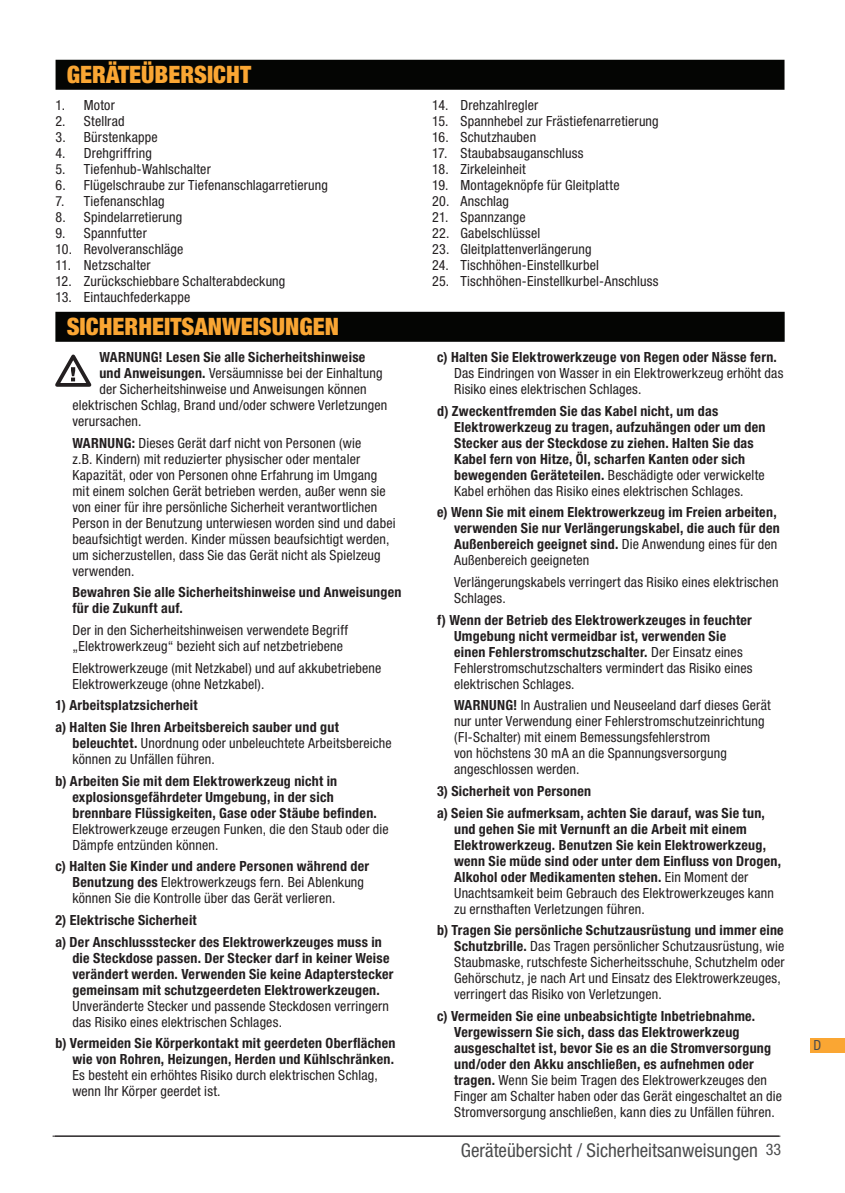
<style>
.page{position:relative;width:845px;height:1193px;background:#fff}
.page>*{position:absolute;margin:0;border:0;box-sizing:border-box;transform-origin:0 0}
.Triton_Yellow_Head{font:900 condensed 24px "Helvetica Neue LT Std";color:#faa633}
.t1{font:condensed 19px "Helvetica Neue LT Std";color:#4b4c4d}
.t2{font:condensed 16px "Helvetica Neue LT Std";color:#4b4c4d}
.Triton_BC_with_Ind{font:condensed 14px/16px "Helvetica Neue LT Std";letter-spacing:.01em;color:#231f20}
.Triton_BC_with_Ind-2{font:700 condensed 14px/16px "Helvetica Neue LT Std";letter-spacing:.02em;color:#231f20}
.t3{font:condensed 14px "Helvetica Neue LT Std";color:#4b4c4d}
.s1{font-weight:700}
.s2{font-weight:400}
</style>
<div class="page">
<hr style="left:53px;top:1136px;width:725px;height:1px;background:#231f20">
<hr style="left:55px;top:1136px;width:725px;height:1px;background:#231f20">
<div style="left:809px;top:1039px;width:35px;height:14px;background:#faa633"></div>
<div style="left:56px;top:60px;width:728px;height:30px;background:#040503"></div>
<div style="left:55px;top:312px;width:729px;height:30px;background:#040503"></div>
<svg style="left:55px;top:354px;width:36px;height:33px"></svg>
<p class="Triton_Yellow_Head" style="left:67px;top:60px;width:186px">GERÄTEÜBERSICHT</p>
<p class="Triton_BC_with_Ind" style="left:55px;top:97px;width:61px">1. Motor</p>
<p class="Triton_BC_with_Ind" style="left:55px;top:113px;width:71px">2. Stellrad</p>
<p class="Triton_BC_with_Ind" style="left:55px;top:129px;width:104px">3. Bürstenkappe</p>
<p class="Triton_BC_with_Ind" style="left:55px;top:145px;width:98px">4. Drehgriffring</p>
<p class="Triton_BC_with_Ind" style="left:55px;top:161px;width:157px">5. Tiefenhub-Wahlschalter</p>
<p class="Triton_BC_with_Ind" style="left:55px;top:177px;width:274px">6. Flügelschraube zur Tiefenanschlagarretierung</p>
<p class="Triton_BC_with_Ind" style="left:55px;top:193px;width:110px">7. Tiefenanschlag</p>
<p class="Triton_BC_with_Ind" style="left:55px;top:209px;width:128px">8. Spindelarretierung</p>
<p class="Triton_BC_with_Ind" style="left:55px;top:225px;width:93px">9. Spannfutter</p>
<p class="Triton_BC_with_Ind" style="left:55px;top:241px;width:129px">10. Revolveranschläge</p>
<p class="Triton_BC_with_Ind" style="left:55px;top:257px;width:97px">11. Netzschalter</p>
<p class="Triton_BC_with_Ind" style="left:55px;top:273px;width:231px">12. Zurückschiebbare Schalterabdeckung</p>
<p class="Triton_BC_with_Ind" style="left:55px;top:289px;width:136px">13. Eintauchfederkappe</p>
<p class="Triton_Yellow_Head" style="left:67px;top:312px;width:274px">SICHERHEITSANWEISUNGEN</p>
<p class="Triton_BC_with_Ind-2" style="left:99px;top:349px;width:267px">WARNUNG! Lesen Sie alle Sicherheitshinweise</p>
<p class="Triton_BC_with_Ind" style="left:99px;top:365px;width:284px"><span class="s1">und Anweisungen.</span> Versäumnisse bei der Einhaltung</p>
<p class="Triton_BC_with_Ind" style="left:99px;top:381px;width:268px">der Sicherheitshinweise und Anweisungen können</p>
<p class="Triton_BC_with_Ind" style="left:72px;top:397px;width:316px">elektrischen Schlag, Brand und/oder schwere Verletzungen</p>
<p class="Triton_BC_with_Ind" style="left:72px;top:413px;width:71px">verursachen.</p>
<p class="Triton_BC_with_Ind" style="left:72px;top:434px;width:324px"><span class="s1">WARNUNG:</span> Dieses Gerät darf nicht von Personen (wie<br>z.B. Kindern) mit reduzierter physischer oder mentaler Kapazität, oder von Personen ohne Erfahrung im Umgang mit einem solchen Gerät betrieben werden, außer wenn sie von einer für ihre persönliche Sicherheit verantwortlichen Person in der Benutzung unterwiesen worden sind und dabei beaufsichtigt werden. Kinder müssen beaufsichtigt werden, um sicherzustellen, dass Sie das Gerät nicht als Spielzeug verwenden.</p>
<p class="Triton_BC_with_Ind-2" style="left:72px;top:584px;width:330px">Bewahren Sie alle Sicherheitshinweise und Anweisungen für die Zukunft auf.</p>
<p class="Triton_BC_with_Ind" style="left:72px;top:622px;width:277px">Der in den Sicherheitshinweisen verwendete Begriff „Elektrowerkzeug“ bezieht sich auf netzbetriebene</p>
<p class="Triton_BC_with_Ind" style="left:72px;top:660px;width:310px">Elektrowerkzeuge (mit Netzkabel) und auf akkubetriebene<br>Elektrowerkzeuge (ohne Netzkabel).</p>
<p class="Triton_BC_with_Ind-2" style="left:55px;top:697px;width:144px">1) Arbeitsplatzsicherheit</p>
<p class="Triton_BC_with_Ind" style="left:72px;top:719px;width:320px;text-indent:-17px"><span class="s1">a) Halten Sie Ihren Arbeitsbereich sauber und gut beleuchtet.</span> Unordnung oder unbeleuchtete Arbeitsbereiche können zu Unfällen führen.</p>
<p class="Triton_BC_with_Ind-2" style="left:72px;top:772px;width:317px;text-indent:-17px">b) Arbeiten Sie mit dem Elektrowerkzeug nicht in explosionsgefährdeter Umgebung, in der sich brennbare Flüssigkeiten, Gase oder Stäube befinden.<br><span class="s2">Elektrowerkzeuge erzeugen Funken, die den Staub oder die Dämpfe entzünden können.</span></p>
<p class="Triton_BC_with_Ind" style="left:72px;top:858px;width:298px;text-indent:-17px"><span class="s1">c) Halten Sie Kinder und andere Personen während der<br>Benutzung des</span> Elektrowerkzeugs fern. Bei Ablenkung können Sie die Kontrolle über das Gerät verlieren.</p>
<p class="Triton_BC_with_Ind-2" style="left:55px;top:912px;width:143px">2) Elektrische Sicherheit</p>
<p class="Triton_BC_with_Ind-2" style="left:72px;top:933px;width:322px;text-indent:-17px">a) Der Anschlussstecker des Elektrowerkzeuges muss in die Steckdose passen. Der Stecker darf in keiner Weise verändert werden. Verwenden Sie keine Adapterstecker gemeinsam mit schutzgeerdeten Elektrowerkzeugen.<br><span class="s2">Unveränderte Stecker und passende Steckdosen verringern das Risiko eines elektrischen Schlages.</span></p>
<p class="Triton_BC_with_Ind-2" style="left:72px;top:1035px;width:324px;text-indent:-17px">b) Vermeiden Sie Körperkontakt mit geerdeten Oberflächen wie von Rohren, Heizungen, Herden und Kühlschränken.<br><span class="s2">Es besteht ein erhöhtes Risiko durch elektrischen Schlag, wenn Ihr Körper geerdet ist.</span></p>
<p class="Triton_BC_with_Ind" style="left:432px;top:97px;width:108px">14. Drehzahlregler</p>
<p class="Triton_BC_with_Ind" style="left:432px;top:113px;width:228px">15. Spannhebel zur Frästiefenarretierung</p>
<p class="Triton_BC_with_Ind" style="left:432px;top:129px;width:105px">16. Schutzhauben</p>
<p class="Triton_BC_with_Ind" style="left:432px;top:145px;width:153px">17. Staubabsauganschluss</p>
<p class="Triton_BC_with_Ind" style="left:432px;top:161px;width:95px">18. Zirkeleinheit</p>
<p class="Triton_BC_with_Ind" style="left:432px;top:177px;width:189px">19. Montageknöpfe für Gleitplatte</p>
<p class="Triton_BC_with_Ind" style="left:432px;top:193px;width:78px">20. Anschlag</p>
<p class="Triton_BC_with_Ind" style="left:432px;top:209px;width:95px">21. Spannzange</p>
<p class="Triton_BC_with_Ind" style="left:432px;top:225px;width:110px">22. Gabelschlüssel</p>
<p class="Triton_BC_with_Ind" style="left:432px;top:241px;width:161px">23. Gleitplattenverlängerung</p>
<p class="Triton_BC_with_Ind" style="left:432px;top:257px;width:168px">24. Tischhöhen-Einstellkurbel</p>
<p class="Triton_BC_with_Ind" style="left:432px;top:273px;width:228px">25. Tischhöhen-Einstellkurbel-Anschluss</p>
<p class="Triton_BC_with_Ind" style="left:454px;top:349px;width:330px;text-indent:-17px"><span class="s1">c) Halten Sie Elektrowerkzeuge von Regen oder Nässe fern.<br></span>Das Eindringen von Wasser in ein Elektrowerkzeug erhöht das<br>Risiko eines elektrischen Schlages.</p>
<p class="Triton_BC_with_Ind-2" style="left:454px;top:402px;width:313px;text-indent:-17px">d) Zweckentfremden Sie das Kabel nicht, um das Elektrowerkzeug zu tragen, aufzuhängen oder um den Stecker aus der Steckdose zu ziehen. Halten Sie das Kabel fern von Hitze, Öl, scharfen Kanten oder sich bewegenden Geräteteilen. <span class="s2">Beschädigte oder verwickelte Kabel erhöhen das Risiko eines elektrischen Schlages.</span></p>
<p class="Triton_BC_with_Ind-2" style="left:454px;top:504px;width:327px;text-indent:-17px">e) Wenn Sie mit einem Elektrowerkzeug im Freien arbeiten, verwenden Sie nur Verlängerungskabel, die auch für den Außenbereich geeignet sind. <span class="s2">Die Anwendung eines für den Außenbereich geeigneten</span></p>
<p class="Triton_BC_with_Ind" style="left:454px;top:574px;width:326px">Verlängerungskabels verringert das Risiko eines elektrischen<br>Schlages.</p>
<p class="Triton_BC_with_Ind-2" style="left:454px;top:611px;width:300px;text-indent:-17px">f) Wenn der Betrieb des Elektrowerkzeuges in feuchter Umgebung nicht vermeidbar ist, verwenden Sie einen Fehlerstromschutzschalter. <span class="s2">Der Einsatz eines Fehlerstromschutzschalters vermindert das Risiko eines elektrischen Schlages.</span></p>
<p class="Triton_BC_with_Ind" style="left:454px;top:697px;width:318px"><span class="s1">WARNUNG!</span> In Australien und Neuseeland darf dieses Gerät nur unter Verwendung einer Fehlerstromschutzeinrichtung (FI-Schalter) mit einem Bemessungsfehlerstrom<br>von höchstens 30 mA an die Spannungsversorgung angeschlossen werden.</p>
<p class="Triton_BC_with_Ind-2" style="left:437px;top:783px;width:155px">3) Sicherheit von Personen</p>
<p class="Triton_BC_with_Ind-2" style="left:454px;top:804px;width:328px;text-indent:-17px">a) Seien Sie aufmerksam, achten Sie darauf, was Sie tun, und gehen Sie mit Vernunft an die Arbeit mit einem Elektrowerkzeug. Benutzen Sie kein Elektrowerkzeug, wenn Sie müde sind oder unter dem Einfluss von Drogen, Alkohol oder Medikamenten stehen. <span class="s2">Ein Moment der Unachtsamkeit beim Gebrauch des Elektrowerkzeuges kann zu ernsthaften Verletzungen führen.</span></p>
<p class="Triton_BC_with_Ind" style="left:454px;top:922px;width:332px;text-indent:-17px"><span class="s1">b) Tragen Sie persönliche Schutzausrüstung und immer eine Schutzbrille.</span> Das Tragen persönlicher Schutzausrüstung, wie Staubmaske, rutschfeste Sicherheitsschuhe, Schutzhelm oder Gehörschutz, je nach Art und Einsatz des Elektrowerkzeuges, verringert das Risiko von Verletzungen.</p>
<p class="Triton_BC_with_Ind-2" style="left:454px;top:1008px;width:329px;text-indent:-17px">c) Vermeiden Sie eine unbeabsichtigte Inbetriebnahme.<br>Vergewissern Sie sich, dass das Elektrowerkzeug ausgeschaltet ist, bevor Sie es an die Stromversorgung und/oder den Akku anschließen, es aufnehmen oder tragen. <span class="s2">Wenn Sie beim Tragen des Elektrowerkzeuges den Finger am Schalter haben oder das Gerät eingeschaltet an die Stromversorgung anschließen, kann dies zu Unfällen führen.</span></p>
<p class="t1" style="left:460px;top:1140px;width:299px">Geräteübersicht / Sicherheitsanweisungen</p>
<p class="t2" style="left:765px;top:1140px;width:17px">33</p>
<p class="t3" style="left:813px;top:1037px;width:9px">D</p>
</div>
